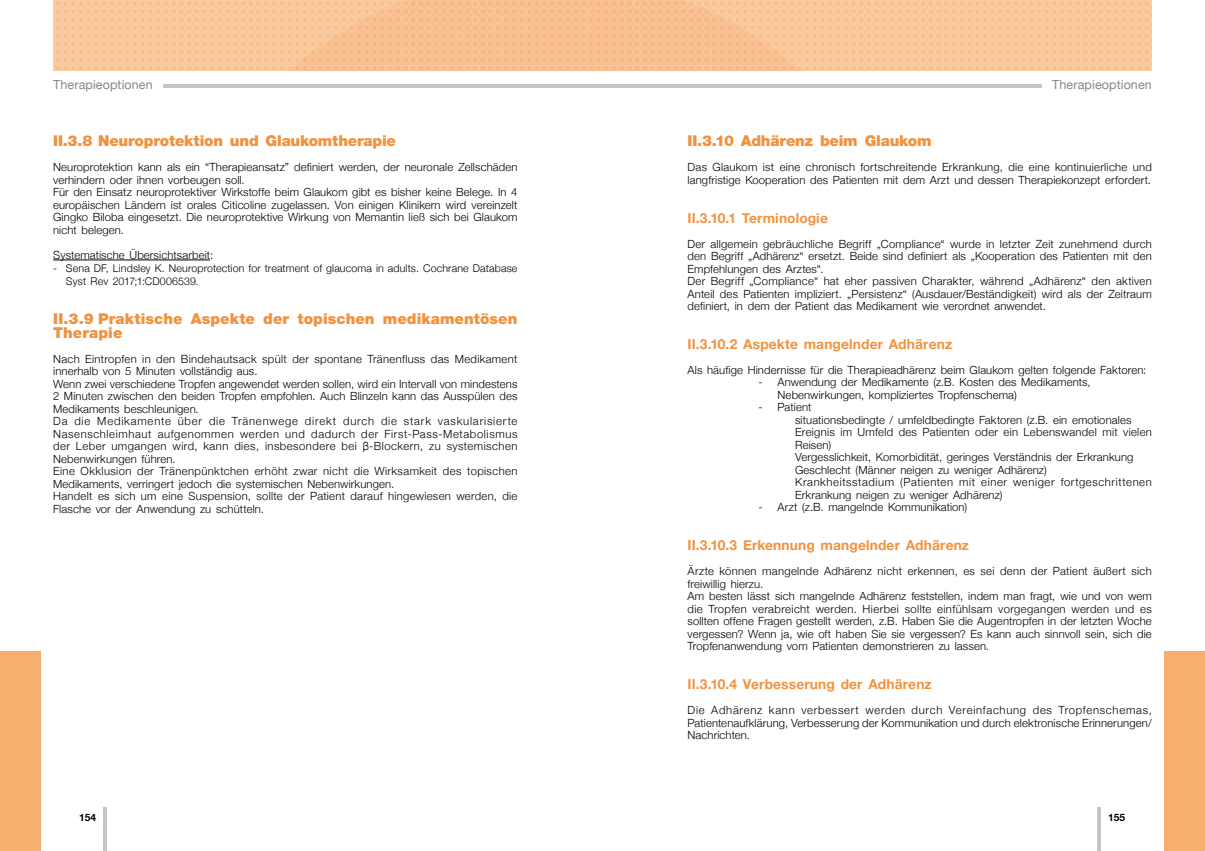
<style>
.page{position:relative;width:1205px;height:851px;background:#fff}
.page>*{position:absolute;margin:0;border:0;box-sizing:border-box;transform-origin:0 0}
.t1{font:900 15px/13.8px "Helvetica Neue LT Pro";color:#f1923e}
.t2{font:700 13.75px "Helvetica Neue";letter-spacing:.01em;color:#f1923e}
.t3{font:12.5px "Helvetica Neue";letter-spacing:.01em;color:#878787}
.t4{font:300 11.25px/12.5px "Helvetica Neue";letter-spacing:.015em;color:#000}
.t5{font:300 10.62px/13.1px "Helvetica Neue";letter-spacing:.015em;color:#000}
.t6{font:700 10.12px "Helvetica Neue";color:#000}
</style>
<div class="page">
<hr style="left:103px;top:807px;width:4px;height:43px;background:#c6c6c6">
<hr style="left:1097px;top:807px;width:4px;height:43px;background:#c6c6c6">
<div style="left:1164px;top:651px;width:41px;height:199px;background:#f6af6f"></div>
<div style="left:0;top:651px;width:41px;height:199px;background:#f6af6f"></div>
<hr style="left:602px;top:84px;width:440px;height:3px;background:#c6c6c6">
<hr style="left:163px;top:84px;width:439px;height:3px;background:#c6c6c6">
<img style="left:53px;top:0;width:1099px;height:71px">
<svg style="left:220px;top:0;width:669px;height:71px;background:#f8c293"></svg>
<hr style="left:53px;top:259px;width:157px;height:1px;background:#000">
<p class="t3" style="left:53px;top:75px;width:101px">Therapieoptionen</p>
<p class="t3" style="left:1052px;top:76px;width:101px">Therapieoptionen</p>
<h1 class="t1" style="left:53px;top:134px;width:344px">II.3.8 Neuroprotektion und Glaukomtherapie</h1>
<p class="t4" style="left:53px;top:160px;width:466px">Neuroprotektion kann als ein “Therapieansatz” definiert werden, der neuronale Zellschäden verhindern oder ihnen vorbeugen soll.<br>Für den Einsatz neuroprotektiver Wirkstoffe beim Glaukom gibt es bisher keine Belege. In 4 europäischen Ländern ist orales Citicoline zugelassen. Von einigen Klinikern wird vereinzelt Gingko Biloba eingesetzt. Die neuroprotektive Wirkung von Memantin ließ sich bei Glaukom nicht belegen.</p>
<p class="t4" style="left:53px;top:248px;width:162px">Systematische Übersichtsarbeit:</p>
<p class="t5" style="left:66px;top:261px;width:453px;text-indent:-13px">- Sena DF, Lindsley K. Neuroprotection for treatment of glaucoma in adults. Cochrane Database<br>Syst Rev 2017;1:CD006539.</p>
<h1 class="t1" style="left:53px;top:311px;width:466px">II.3.9 Praktische Aspekte der topischen medikamentösen<br>Therapie</h1>
<p class="t4" style="left:53px;top:351px;width:466px">Nach Eintropfen in den Bindehautsack spült der spontane Tränenfluss das Medikament innerhalb von 5 Minuten vollständig aus.<br>Wenn zwei verschiedene Tropfen angewendet werden sollen, wird ein Intervall von mindestens 2 Minuten zwischen den beiden Tropfen empfohlen. Auch Blinzeln kann das Ausspülen des Medikaments beschleunigen.<br>Da die Medikamente über die Tränenwege direkt durch die stark vaskularisierte Nasenschleimhaut aufgenommen werden und dadurch der First-Pass-Metabolismus der Leber umgangen wird, kann dies, insbesondere bei β-Blockern, zu systemischen Nebenwirkungen führen.<br>Eine Okklusion der Tränenpünktchen erhöht zwar nicht die Wirksamkeit des topischen Medikaments, verringert jedoch die systemischen Nebenwirkungen.<br>Handelt es sich um eine Suspension, sollte der Patient darauf hingewiesen werden, die Flasche vor der Anwendung zu schütteln.</p>
<h1 class="t1" style="left:687px;top:134px;width:245px">II.3.10 Adhärenz beim Glaukom</h1>
<p class="t4" style="left:687px;top:160px;width:466px">Das Glaukom ist eine chronisch fortschreitende Erkrankung, die eine kontinuierliche und langfristige Kooperation des Patienten mit dem Arzt und dessen Therapiekonzept erfordert.</p>
<p class="t2" style="left:687px;top:207px;width:142px">II.3.10.1 Terminologie</p>
<p class="t4" style="left:687px;top:236px;width:466px">Der allgemein gebräuchliche Begriff „Compliance“ wurde in letzter Zeit zunehmend durch den Begriff „Adhärenz“ ersetzt. Beide sind definiert als „Kooperation des Patienten mit den Empfehlungen des Arztes“.<br>Der Begriff „Compliance“ hat eher passiven Charakter, während „Adhärenz“ den aktiven Anteil des Patienten impliziert. „Persistenz“ (Ausdauer/Beständigkeit) wird als der Zeitraum definiert, in dem der Patient das Medikament wie verordnet anwendet.</p>
<p class="t2" style="left:687px;top:333px;width:266px">II.3.10.2 Aspekte mangelnder Adhärenz</p>
<p class="t4" style="left:687px;top:363px;width:460px">Als häufige Hindernisse für die Therapieadhärenz beim Glaukom gelten folgende Faktoren:</p>
<p class="t4" style="left:777px;top:375px;width:314px;text-indent:-19px">- Anwendung der Medikamente (z.B. Kosten des Medikaments,<br>Nebenwirkungen, kompliziertes Tropfenschema)</p>
<p class="t4" style="left:795px;top:400px;width:358px;text-indent:-37px">- Patient<br>situationsbedingte / umfeldbedingte Faktoren (z.B. ein emotionales Ereignis im Umfeld des Patienten oder ein Lebenswandel mit vielen Reisen)<br>Vergesslichkeit, Komorbidität, geringes Verständnis der Erkrankung Geschlecht (Männer neigen zu weniger Adhärenz)<br>Krankheitsstadium (Patienten mit einer weniger fortgeschrittenen Erkrankung neigen zu weniger Adhärenz)</p>
<p class="t4" style="left:758px;top:500px;width:210px">- Arzt (z.B. mangelnde Kommunikation)</p>
<p class="t2" style="left:687px;top:534px;width:283px">II.3.10.3 Erkennung mangelnder Adhärenz</p>
<p class="t4" style="left:687px;top:564px;width:466px">Ärzte können mangelnde Adhärenz nicht erkennen, es sei denn der Patient äußert sich freiwillig hierzu.<br>Am besten lässt sich mangelnde Adhärenz feststellen, indem man fragt, wie und von wem die Tropfen verabreicht werden. Hierbei sollte einfühlsam vorgegangen werden und es sollten offene Fragen gestellt werden, z.B. Haben Sie die Augentropfen in der letzten Woche vergessen? Wenn ja, wie oft haben Sie sie vergessen? Es kann auch sinnvoll sein, sich die Tropfenanwendung vom Patienten demonstrieren zu lassen.</p>
<p class="t2" style="left:687px;top:673px;width:246px">II.3.10.4 Verbesserung der Adhärenz</p>
<p class="t4" style="left:687px;top:703px;width:466px;text-align:justify">Die Adhärenz kann verbessert werden durch Vereinfachung des Tropfenschemas, Patientenaufklärung, Verbesserung der Kommunikation und durch elektronische Erinnerungen/ Nachrichten.</p>
<p class="t6" style="left:79px;top:809px;width:18px">154</p>
<p class="t6" style="left:1108px;top:809px;width:18px">155</p>
</div>
